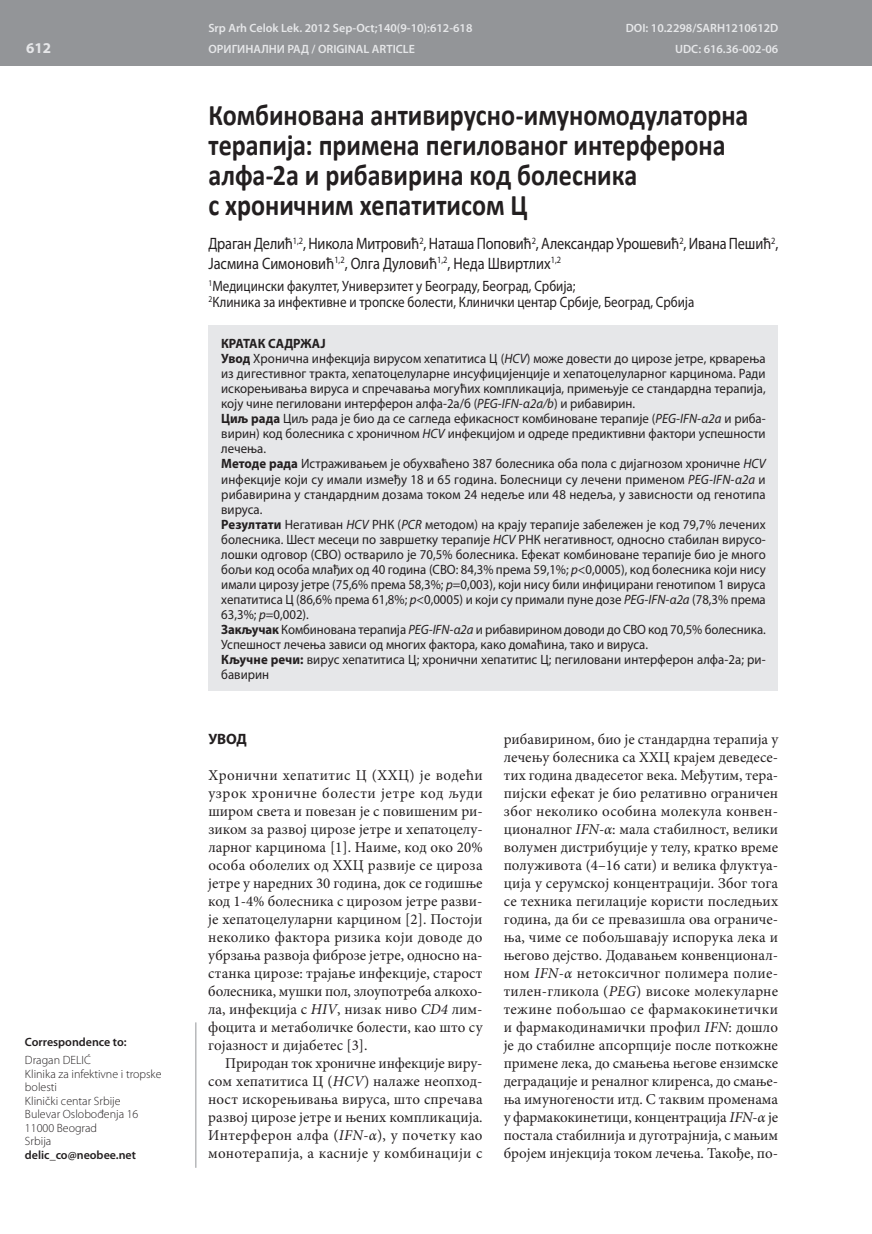
<style>
.page{position:relative;width:872px;height:1234px;background:#fff}
.page>*{position:absolute;margin:0;border:0;box-sizing:border-box;transform-origin:0 0}
.t1{font:700 30px/30px "Calibri";color:#231f20;scale:.87 1}
.t2{font:16.5px/19.5px "Myriad Pro";letter-spacing:-.01em;color:#231f20;scale:.87 1}
.t3{font:15px/18px "Minion Pro";color:#231f20;text-align:justify}
.t4{font:15px/15.8px "Myriad Pro";color:#231f20;scale:.87 1}
.t5{font:700 15px "Myriad Pro";color:#231f20}
.t6{font:700 15px "Myriad Pro";color:#e6e7e9}
.t7{font:13.5px/15px "Myriad Pro";color:#231f20;scale:.95 1}
.t8{font:600 12px "Myriad Pro";color:#e6e7e9}
.t9{font:300 12px/13.5px "Myriad Pro";color:#231f20}
.t10{font:600 12px "Myriad Pro";color:#231f20}
.s1{font-weight:700}
.s2{font-style:italic}
</style>
<div class="page">
<div style="left:0;top:0;width:872px;height:66px;background:#939598"></div>
<hr style="left:196px;top:1022px;width:1px;height:145px;background:#939598">
<div style="left:208px;top:325px;width:570px;height:366px;background:#e6e7e9"></div>
<p class="t6" style="left:26px;top:38px;width:26px">612</p>
<p class="t10" style="left:25px;top:1034px;width:103px">Correspondence to:</p>
<p class="t9" style="left:25px;top:1053px;width:138px">Dragan DELIĆ<br>Klinika za infektivne i tropske bolesti<br>Klinički centar Srbije<br>Bulevar Oslobođenja 16<br>11000 Beograd<br>Srbija</p>
<p class="t10" style="left:25px;top:1146px;width:112px">delic_co@neobee.net</p>
<p class="t8" style="left:208px;top:20px;width:265px">Srp Arh Celok Lek. 2012 Sep-Oct;140(9-10):612-618</p>
<p class="t8" style="left:626px;top:20px;width:154px">DOI: 10.2298/SARH1210612D</p>
<p class="t8" style="left:208px;top:42px;width:208px">ОРИГИНАЛНИ РАД / ORIGINAL ARTICLE</p>
<p class="t8" style="left:675px;top:42px;width:105px">UDC: 616.36-002-06</p>
<h1 class="t1" style="left:208px;top:98px;width:622px">Комбинована антивирусно-имуномодулаторна терапија: примена пегилованог интерферона алфа-2а и рибавирина код болесника<br>с хроничним хепатитисом Ц</h1>
<p class="t2" style="left:208px;top:233px;width:656px">Драган Делић<sup>1,2</sup>, Никола Митровић<sup>2</sup>, Наташа Поповић<sup>2</sup>, Александар Урошевић<sup>2</sup>, Ивана Пешић<sup>2</sup>,<br>Јасмина Симоновић<sup>1,2</sup>, Олга Дуловић<sup>1,2</sup>, Неда Швиртлих<sup>1,2</sup></p>
<p class="t4" style="left:208px;top:277px;width:560px"><sup>1</sup>Медицински факултет, Универзитет у Београду, Београд, Србија;<br><sup>2</sup>Клиника за инфективне и тропске болести, Клинички центар Србије, Београд, Србија</p>
<p class="t7" style="left:221px;top:336px;width:575px"><span class="s1">КРАТАК САДРЖАЈ<br>Увод</span> Хронична инфекција вирусом хепатитиса Ц (<span class="s2">HCV</span>) може довести до цирозе јетре, крварења из дигестивног тракта, хепатоцелуларне инсуфицијенције и хепатоцелуларног карцинома. Ради искорењивања вируса и спречавања могућих компликација, примењује се стандардна терапија, коју чине пегиловани интерферон алфа-2а/б (<span class="s2">PEG-IFN-α2a/b</span>) и рибавирин.<br><span class="s1">Циљ рада</span> Циљ рада је био да се сагледа ефикасност комбиноване терапије (<span class="s2">PEG-IFN-α2a</span> и риба&shy;вирин) код болесника с хроничном <span class="s2">HCV</span> инфекцијом и одреде предиктивни фактори успешности лечења.<br><span class="s1">Методе рада</span> Истраживањем је обухваћено 387 болесника оба пола с дијагнозом хроничне <span class="s2">HCV </span>инфекције који су имали између 18 и 65 година. Болесници су лечени применом <span class="s2">PEG-IFN-α2a</span> и рибавирина у стандардним дозама током 24 недеље или 48 недеља, у зависности од генотипа вируса.<br><span class="s1">Резултати</span> Негативан <span class="s2">HCV</span> РНК (<span class="s2">PCR</span> методом) на крају терапије забележен је код 79,7% лечених болесника. Шест месеци по завршетку терапије <span class="s2">HCV</span> РНК негативност, односно стабилан вирусо&shy;лошки одговор (СВО) остварило је 70,5% болесника. Ефекат комбиноване терапије био је много бољи код особа млађих од 40 година (СВО: 84,3% према 59,1%; <span class="s2">p</span>&lt;0,0005), код болесника који нису имали цирозу јетре (75,6% према 58,3%; <span class="s2">p</span>=0,003), који нису били инфицирани генотипом 1 вируса хепатитиса Ц (86,6% према 61,8%; <span class="s2">p</span>&lt;0,0005) и који су примали пуне дозе <span class="s2">PEG-IFN-α2a</span> (78,3% према 63,3%; <span class="s2">p</span>=0,002).<br><span class="s1">Закључак</span> Комбинована терапија <span class="s2">PEG-IFN-α2a</span> и рибавирином доводи до СВО код 70,5% болесника.<br>Успешност лечења зависи од многих фактора, како домаћина, тако и вируса.<br><span class="s1">Кључне речи:</span> вирус хепатитиса Ц; хронични хепатитис Ц; пегиловани интерферон алфа-2а; ри&shy;бавирин</p>
<p class="t5" style="left:208px;top:729px;width:40px">УВОД</p>
<p class="t3" style="left:208px;top:766px;width:276px">Хро-нич-ни хе-па-ти-тис Ц (ХХЦ) је во-де-ћи узрок хро-нич-не бо-ле-сти је-тре код љу-ди ши-ром све-та и по-ве-зан је с по-ви-ше-ним ри&shy;зи-ком за раз-вој ци-ро-зе је-тре и хе-па-то-це-лу&shy;лар-ног кар-ци-но-ма [1]. На-и-ме, код око 20% осо-ба обо-ле-лих од ХХЦ раз-ви-је се ци-ро-за је-тре у на-ред-них 30 го-ди-на, док се го-ди-шње код 1-4% бо-ле-сни-ка с ци-ро-зом је-тре раз-ви&shy;је хе-па-то-це-лу-лар-ни кар-ци-ном [2]. По-сто-ји не-ко-ли-ко фак-то-ра ри-зи-ка ко-ји до-во-де до убр-за-ња раз-во-ја фи-бро-зе је-тре, од-но-сно на&shy;стан-ка ци-ро-зе: тра-ја-ње ин-фек-ци-је, ста-рост бо-ле-сни-ка, му-шки пол, зло-у-по-тре-ба ал-ко-хо&shy;ла, ин-фек-ци-ја с <span class="s2">HIV</span>, ни-зак ни-во <span class="s2">CD4</span> лим&shy;фо-ци-та и ме-та-бо-лич-ке бо-ле-сти, као што су го-ја-зност и ди-ја-бе-тес [3].</p>
<p class="t3" style="left:208px;top:1054px;width:276px;text-indent:17px">При-ро-дан ток хро-нич-не ин-фек-ци-је ви-ру&shy;сом хе-па-ти-ти-са Ц (<span class="s2">HCV</span>) на-ла-же нео-п-ход&shy;ност ис-ко-ре-њи-ва-ња ви-ру-са, што спре-ча-ва раз-вој ци-ро-зе је-тре и ње-них ком-пли-ка-ци-ја.<br>Ин-тер-фе-рон ал-фа (<span class="s2">IFN-α</span>), у по-чет-ку као мо-но-те-ра-пи-ја, а ка-сни-је у ком-би-на-ци-ји с</p>
<p class="t3" style="left:503px;top:730px;width:276px">ри-ба-ви-ри-ном, био је стан-дард-на те-ра-пи-ја у ле-че-њу бо-ле-сни-ка са ХХЦ кра-јем де-ве-де-се&shy;тих го-ди-на два-де-се-тог ве-ка. Ме-ђу-тим, те-ра&shy;пиј-ски ефе-кат је био ре-ла-тив-но огра-ни-чен због не-ко-ли-ко осо-би-на мо-ле-ку-ла кон-вен&shy;ци-о-нал-ног <span class="s2">IFN-α</span>: ма-ла ста-бил-ност, ве-ли-ки во-лу-мен ди-стри-бу-ци-је у те-лу, крат-ко вре-ме по-лу-жи-во-та (4–16 са-ти) и ве-ли-ка флук-ту-а&shy;ци-ја у се-рум-ској кон-цен-тра-ци-ји. Због то-га се тех-ни-ка пе-ги-ла-ци-је ко-ри-сти по-след-њих го-ди-на, да би се пре-ва-зи-шла ова огра-ни-че&shy;ња, чи-ме се по-бољ-ша-ва-ју ис-по-ру-ка ле-ка и ње-го-во деј-ство. До-да-ва-њем кон-вен-ци-о-нал&shy;ном <span class="s2">IFN-α</span> не-ток-сич-ног по-ли-ме-ра по-ли-е&shy;ти-лен-гли-ко-ла (<span class="s2">PEG</span>) ви-со-ке мо-ле-ку-лар-не те-жи-не по-бољ-шао се фар-ма-ко-ки-не-тич-ки и фар-ма-ко-ди-на-мич-ки про-фил <span class="s2">IFN</span>: до-шло је до ста-бил-не ап-сорп-ци-је по-сле пот-ко-жне при-ме-не ле-ка, до сма-ње-ња ње-го-ве ен-зим-ске де-гра-да-ци-је и ре-нал-ног кли-рен-са, до сма-ње&shy;ња иму-но-ге-но-сти итд. С та-квим про-ме-на-ма у фар-ма-ко-ки-не-ти-ци, кон-цен-тра-ци-ја <span class="s2">IFN-α</span> је по-ста-ла ста-бил-ни-ја и ду-го-трај-ни-ја, с ма-њим бро-јем инјек-ци-ја то-ком ле-че-ња. Та-ко-ђе, по-</p>
</div>
